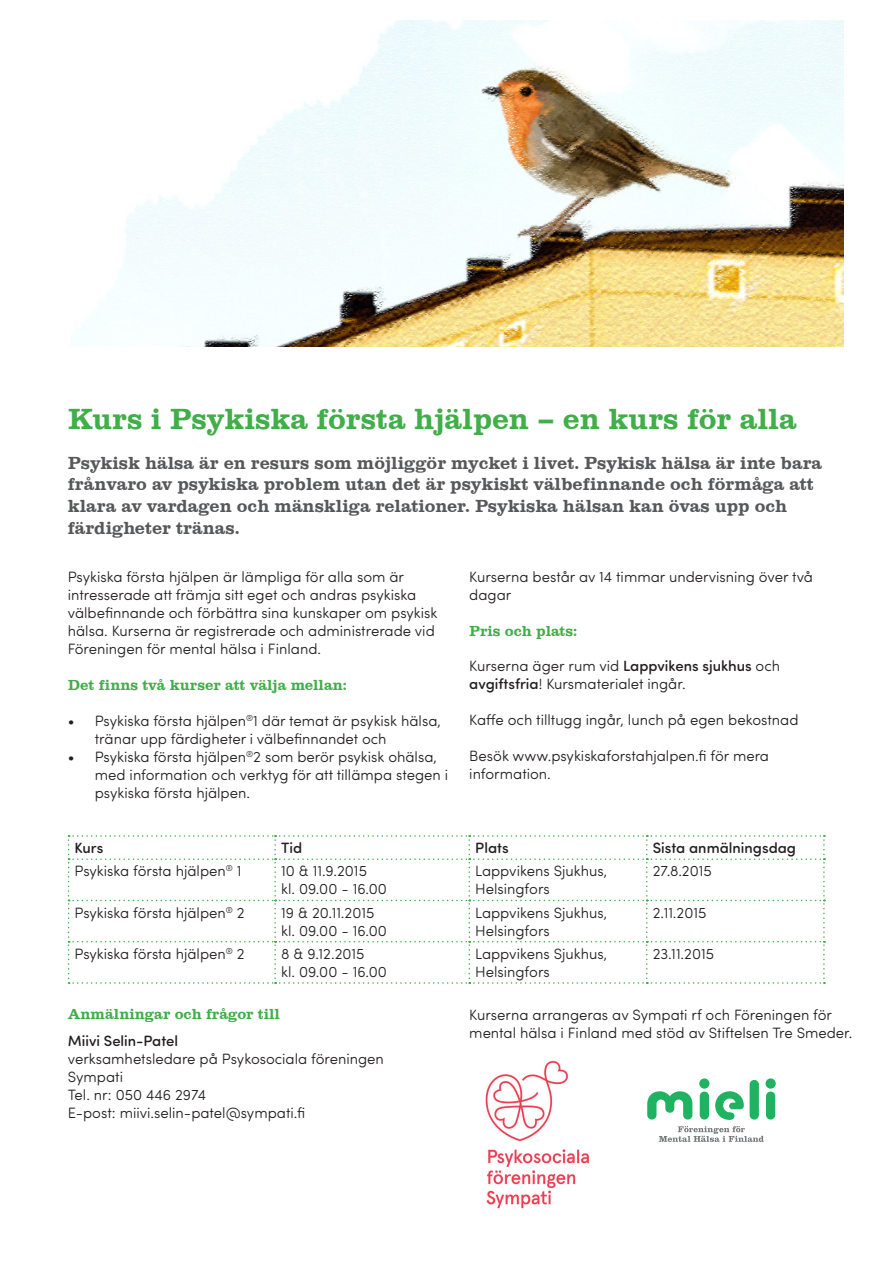
<style>
.page{position:relative;width:893px;height:1263px;background:#fff}
.page>*{position:absolute;margin:0;border:0;box-sizing:border-box;transform-origin:0 0}
.t1{font:30px "Clarendon";color:#40ae49}
.t2{font:18px/21.6px "Clarendon";color:#57585a}
.t3{font:300 15px/18px "Sofia Pro Soft";color:#231f20}
.t4{font:15px "Clarendon";color:#40ae49}
.t5{font:500 15px "Sofia Pro Soft";color:#231f20}
.s1{font-weight:500}
</style>
<div class="page">
<div style="left:750px;top:1080px;width:9px;height:39px;background:#1eb261;border-radius:5px"></div>
<svg style="left:715px;top:1091px;width:29px;height:29px"></svg>
<div style="left:700px;top:1091px;width:9px;height:28px;background:#1eb261;border-radius:5px"></div>
<div style="left:699px;top:1078px;width:10px;height:11px;background:#1eb261;border-radius:50%"></div>
<div style="left:766px;top:1091px;width:9px;height:28px;background:#1eb261;border-radius:5px"></div>
<div style="left:765px;top:1078px;width:11px;height:11px;background:#1eb261;border-radius:50%"></div>
<svg style="left:647px;top:1091px;width:45px;height:28px"></svg>
<svg style="left:659px;top:1126px;width:105px;height:16px"></svg>
<svg style="left:68px;top:835px;width:757px;height:149px"></svg>
<img style="left:79px;top:20px;width:765px;height:327px">
<img style="left:485px;top:1060px;width:104px;height:149px">
<p class="t1" style="left:68px;top:402px;width:730px">Kurs i Psykiska första hjälpen – en kurs för alla</p>
<p class="t2" style="left:68px;top:452px;width:756px">Psykisk hälsa är en resurs som möjliggör mycket i livet. Psykisk hälsa är inte bara frånvaro av psykiska problem utan det är psykiskt välbefinnande och förmåga att klara av vardagen och mänskliga relationer. Psykiska hälsan kan övas upp och färdigheter tränas.</p>
<p class="t3" style="left:469px;top:567px;width:345px">Kurserna består av 14 timmar undervisning över två dagar</p>
<p class="t4" style="left:469px;top:622px;width:109px">Pris och plats:</p>
<p class="t3" style="left:469px;top:656px;width:312px">Kurserna äger rum vid <span class="s1">Lappvikens sjukhus</span> och <span class="s1">avgiftsfria</span>! Kursmaterialet ingår.</p>
<p class="t3" style="left:469px;top:710px;width:331px">Kaffe och tilltugg ingår, lunch på egen bekostnad</p>
<p class="t3" style="left:469px;top:746px;width:301px">Besök www.psykiskaforstahjalpen.fi för mera information.</p>
<p class="t3" style="left:68px;top:567px;width:371px">Psykiska första hjälpen är lämpliga för alla som är intresserade att främja sitt eget och andras psykiska välbefinnande och förbättra sina kunskaper om psykisk hälsa. Kurserna är registrerade och administrerade vid Föreningen för mental hälsa i Finland.</p>
<p class="t4" style="left:68px;top:676px;width:281px">Det finns två kurser att välja mellan:</p>
<p class="t3" style="left:95px;top:711px;width:347px;text-indent:-27px">• Psykiska första hjälpen<sup>®</sup>1 där temat är psykisk hälsa, tränar upp färdigheter i välbefinnandet och</p>
<p class="t3" style="left:95px;top:747px;width:355px;text-indent:-27px">• Psykiska första hjälpen<sup>®</sup>2 som berör psykisk ohälsa, med information och verktyg för att tillämpa stegen i psykiska första hjälpen.</p>
<p class="t5" style="left:75px;top:837px;width:30px">Kurs</p>
<p class="t5" style="left:281px;top:837px;width:23px">Tid</p>
<p class="t5" style="left:475px;top:837px;width:35px">Plats</p>
<p class="t5" style="left:653px;top:837px;width:145px">Sista anmälningsdag</p>
<p class="t3" style="left:75px;top:861px;width:169px">Psykiska första hjälpen<sup>®</sup> 1</p>
<p class="t3" style="left:281px;top:861px;width:87px">10 &amp; 11.9.2015</p>
<p class="t3" style="left:281px;top:879px;width:107px">kl. 09.00 - 16.00</p>
<p class="t3" style="left:475px;top:861px;width:133px">Lappvikens Sjukhus,<br>Helsingfors</p>
<p class="t3" style="left:653px;top:861px;width:61px">27.8.2015</p>
<p class="t3" style="left:75px;top:903px;width:172px">Psykiska första hjälpen<sup>®</sup> 2</p>
<p class="t3" style="left:281px;top:903px;width:95px">19 &amp; 20.11.2015</p>
<p class="t3" style="left:281px;top:921px;width:107px">kl. 09.00 - 16.00</p>
<p class="t3" style="left:75px;top:944px;width:172px">Psykiska första hjälpen<sup>®</sup> 2</p>
<p class="t3" style="left:281px;top:944px;width:85px">8 &amp; 9.12.2015</p>
<p class="t3" style="left:281px;top:962px;width:107px">kl. 09.00 - 16.00</p>
<p class="t4" style="left:68px;top:1006px;width:214px">Anmälningar och frågor till</p>
<p class="t3" style="left:68px;top:1031px;width:318px"><span class="s1">Miivi Selin-Patel<br></span>verksamhetsledare på Psykosociala föreningen<br>Sympati</p>
<p class="t3" style="left:68px;top:1085px;width:140px">Tel. nr: 050 446 2974</p>
<p class="t3" style="left:68px;top:1103px;width:239px">E-post: miivi.selin-patel@sympati.fi</p>
<p class="t3" style="left:475px;top:903px;width:133px">Lappvikens Sjukhus,<br>Helsingfors</p>
<p class="t3" style="left:653px;top:903px;width:55px">2.11.2015</p>
<p class="t3" style="left:475px;top:944px;width:133px">Lappvikens Sjukhus,<br>Helsingfors</p>
<p class="t3" style="left:653px;top:944px;width:63px">23.11.2015</p>
<p class="t3" style="left:469px;top:1005px;width:385px">Kurserna arrangeras av Sympati rf och Föreningen för mental hälsa i Finland med stöd av Stiftelsen Tre Smeder.</p>
</div>
